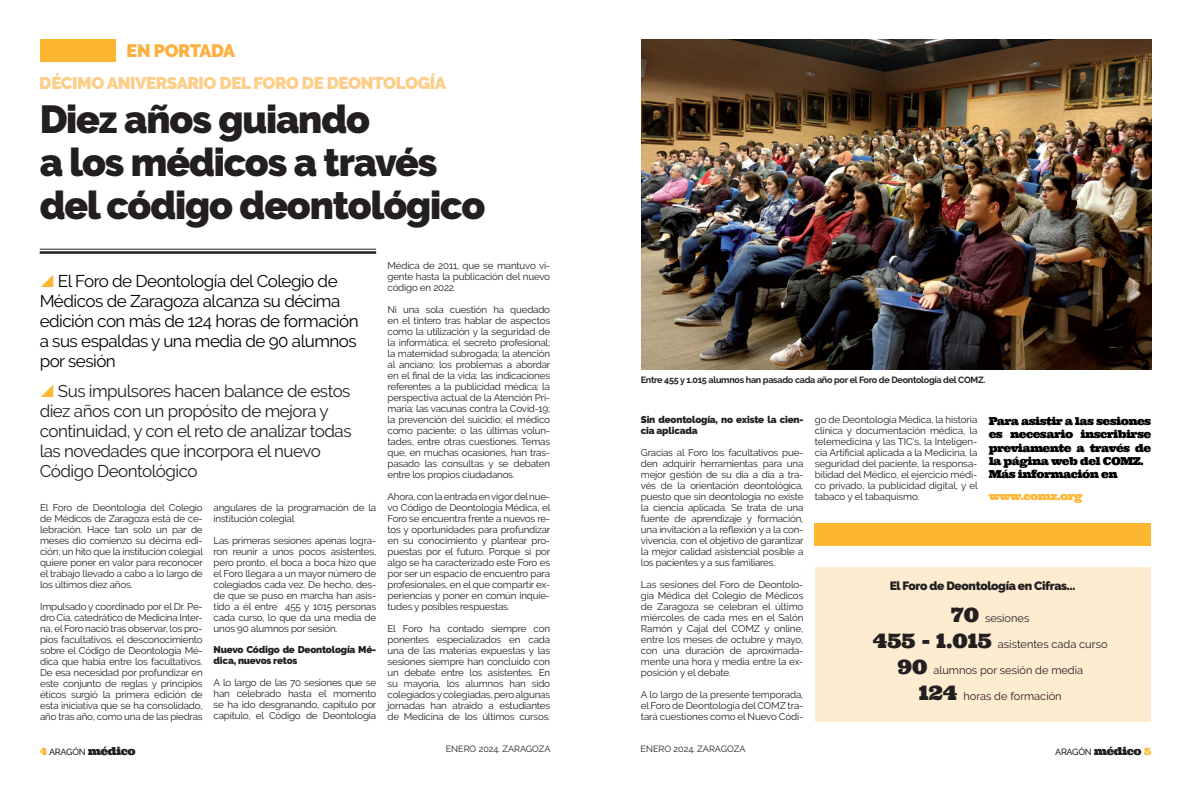
<style>
.page{position:relative;width:1191px;height:794px;background:#fff}
.page>*{position:absolute;margin:0;border:0;box-sizing:border-box;transform-origin:0 0}
.t1{font:900 39px/43px "Raleway";letter-spacing:-.03em;color:#231f20}
.t2{font:900 18px "Raleway";letter-spacing:-.02em;color:#fbb140}
.t3{font:17px/20px "Raleway";letter-spacing:-.03em;color:#231f20}
.t4{font:17px/20px "Raleway";letter-spacing:-.03em;color:#000}
.t5{font:900 17px "Raleway";letter-spacing:-.025em;color:#fbb140}
.t6{font:900 12px "Raleway";letter-spacing:-.03em;color:#231f20}
.t7{font:11px/13.2px "Ultra";letter-spacing:-.05em;color:#000}
.t8{font:11px "Raleway";color:#231f20}
.t9{font:11px "Ultra";letter-spacing:-.05em;color:#fcb632}
.t10{font:9.8px/11px "Raleway";letter-spacing:-.02em;color:#231f20;text-align:justify}
.t11{font:900 9.8px/11px "Raleway";letter-spacing:-.02em;color:#231f20}
.t12{font:700 9px "Raleway";letter-spacing:-.03em;color:#231f20}
.t13{font:9px "Raleway";color:#231f20}
.t14{font:500 9px "Raleway";letter-spacing:-.03em;color:#231f20}
.s1{font-family:"Ultra";font-size:20px}
.s2{font-family:"Ultra";font-weight:400;font-size:10px;color:#fcb632}
.s3{font-family:"Ultra";font-weight:400;font-size:11px}
</style>
<div class="page">
<div style="left:40px;top:40px;width:75px;height:22px;background:#fcb632"></div>
<img style="left:641px;top:40px;width:510px;height:330px">
<hr style="left:40px;top:249px;width:336px;height:1px;background:#231f20">
<hr style="left:40px;top:251px;width:336px;height:3px;background:#231f20">
<div style="left:815px;top:568px;width:335px;height:154px;background:#feecd1"></div>
<div style="left:814px;top:524px;width:336px;height:22px;background:#fcb632"></div>
<h2 class="t2" style="left:127px;top:40px;width:110px">EN PORTADA</h2>
<h3 class="t5" style="left:40px;top:73px;width:408px">DÉCIMO ANIVERSARIO DEL FORO DE DEONTOLOGÍA</h3>
<h1 class="t1" style="left:40px;top:98px;width:447px">Diez años guiando<br>a los médicos a través del código deontológico</h1>
<h3 class="t4" style="left:40px;top:271px;width:320px;text-indent:18px">El Foro de Deontología del Colegio de<br>Médicos de Zaragoza alcanza su décima edición con más de 124 horas de formación a sus espaldas y una media de 90 alumnos por sesión</h3>
<h3 class="t3" style="left:40px;top:381px;width:313px;text-indent:18px">Sus impulsores hacen balance de estos diez años con un propósito de mejora y continuidad, y con el reto de analizar todas las novedades que incorpora el nuevo Código Deontológico</h3>
<p class="t10" style="left:40px;top:502px;width:164px">El Foro de Deontología del Colegio de Médicos de Zaragoza está de ce&shy;lebración. Hace tan solo un par de meses dio comienzo su décima edi&shy;ción; un hito que la institución colegial quiere poner en valor para reconocer el trabajo llevado a cabo a lo largo de los últimos diez años.</p>
<p class="t10" style="left:40px;top:601px;width:164px">Impulsado y coordinado por el Dr. Pe&shy;dro Cía, catedrático de Medicina Inter&shy;na, el Foro nació tras observar, los pro&shy;pios facultativos, el desconocimiento sobre el Código de Deontología Mé&shy;dica que había entre los facultativos.<br>De esa necesidad por profundizar en este conjunto de reglas y principios éticos surgió la primera edición de esta iniciativa que se ha consolidado, año tras año, como una de las piedras</p>
<p class="t10" style="left:214px;top:502px;width:164px">angulares de la programación de la institución colegial</p>
<p class="t10" style="left:214px;top:535px;width:164px">Las primeras sesiones apenas logra&shy;ron reunir a unos pocos asistentes, pero pronto, el boca a boca hizo que el Foro llegara a un mayor número de colegiados cada vez. De hecho, des&shy;de que se puso en marcha han asis&shy;tido a él entre 455 y 1015 personas cada curso, lo que da una media de unos 90 alumnos por sesión.</p>
<p class="t11" style="left:214px;top:644px;width:164px">Nuevo Código de Deontología Mé&shy;dica, nuevos retos</p>
<p class="t10" style="left:214px;top:677px;width:164px">A lo largo de las 70 sesiones que se han celebrado hasta el momento se ha ido desgranando, capítulo por capítulo, el Código de Deontología</p>
<p class="t10" style="left:387px;top:260px;width:164px">Médica de 2011, que se mantuvo vi&shy;gente hasta la publicación del nuevo código en 2022.</p>
<p class="t10" style="left:387px;top:304px;width:164px">Ni una sola cuestión ha quedado en el tintero tras hablar de aspectos como la utilización y la seguridad de la informática; el secreto profesional; la maternidad subrogada; la atención al anciano; los problemas a abordar en el final de la vida; las indicaciones referentes a la publicidad médica; la perspectiva actual de la Atención Pri&shy;maria; las vacunas contra la Covid-19; la prevención del suicidio; el médico como paciente; o las últimas volun&shy;tades, entre otras cuestiones. Temas que, en muchas ocasiones, han tras&shy;pasado las consultas y se debaten entre los propios ciudadanos.</p>
<p class="t10" style="left:387px;top:491px;width:164px">Ahora, con la entrada en vigor del nue&shy;vo Código de Deontología Médica, el Foro se encuentra frente a nuevos re&shy;tos y oportunidades para profundizar en su conocimiento y plantear pro&shy;puestas por el futuro. Porque si por algo se ha caracterizado este Foro es por ser un espacio de encuentro para profesionales, en el que compartir ex&shy;periencias y poner en común inquie&shy;tudes y posibles respuestas.</p>
<p class="t10" style="left:387px;top:623px;width:164px">El Foro ha contado siempre con ponentes especializados en cada una de las materias expuestas y las sesiones siempre han concluido con un debate entre los asistentes. En su mayoría, los alumnos han sido colegiados y colegiadas, pero algunas jornadas han atraído a estudiantes de Medicina de los últimos cursos.</p>
<p class="t12" style="left:641px;top:375px;width:346px">Entre 455 y 1.015 alumnos han pasado cada año por el Foro de Deontología del COMZ.</p>
<p class="t10" style="left:814px;top:414px;width:164px">go de Deontología Médica, la historia clínica y documentación médica, la telemedicina y las TIC’s, la Inteligen&shy;cia Artificial aplicada a la Medicina, la seguridad del paciente, la responsa&shy;bilidad del Médico, el ejercicio médi&shy;co privado, la publicidad digital, y el tabaco y el tabaquismo.</p>
<p class="t7" style="left:988px;top:414px;width:164px">Para asistir a las sesiones es necesario inscribirse previamente a través de la página web del COMZ.<br>Más información en</p>
<p class="t11" style="left:641px;top:414px;width:164px">Sin deontología, no existe la cien&shy;cia aplicada</p>
<p class="t10" style="left:641px;top:447px;width:164px">Gracias al Foro los facultativos pue&shy;den adquirir herramientas para una mejor gestión de su día a día a tra&shy;vés de la orientación deontológica, puesto que sin deontología no existe la ciencia aplicada. Se trata de una fuente de aprendizaje y formación, una invitación a la reflexión y a la con&shy;vivencia, con el objetivo de garantizar la mejor calidad asistencial posible a los pacientes y a sus familiares.</p>
<p class="t10" style="left:641px;top:579px;width:164px">Las sesiones del Foro de Deontolo&shy;gía Médica del Colegio de Médicos de Zaragoza se celebran el último miércoles de cada mes en el Salón Ramón y Cajal del COMZ y online, entre los meses de octubre y mayo, con una duración de aproximada&shy;mente una hora y media entre la ex&shy;posición y el debate.</p>
<p class="t10" style="left:641px;top:689px;width:164px">A lo largo de la presente temporada, el Foro de Deontología del COMZ tra&shy;tará cuestiones como el Nuevo Códi-</p>
<p class="t9" style="left:988px;top:489px;width:96px">www.comz.org</p>
<p class="t6" style="left:889px;top:578px;width:187px">El Foro de Deontología en Cifras…</p>
<p class="t8" style="left:951px;top:611px;width:80px"><span class="s1">70</span> sesiones</p>
<p class="t8" style="left:873px;top:637px;width:236px"><span class="s1">455 - 1.015</span> asistentes cada curso</p>
<p class="t8" style="left:897px;top:663px;width:187px"><span class="s1">90</span> alumnos por sesión de media</p>
<p class="t8" style="left:919px;top:689px;width:144px"><span class="s1">124</span> horas de formación</p>
<p class="t14" style="left:40px;top:746px;width:98px"><span class="s2">4</span> ARAGÓN <span class="s3">médico</span></p>
<p class="t13" style="left:446px;top:744px;width:106px">ENERO 2024. ZARAGOZA</p>
<p class="t13" style="left:640px;top:744px;width:106px">ENERO 2024. ZARAGOZA</p>
<p class="t14" style="left:1055px;top:746px;width:98px">ARAGÓN <span class="s3">médico</span> <span class="s2">5</span></p>
</div>
